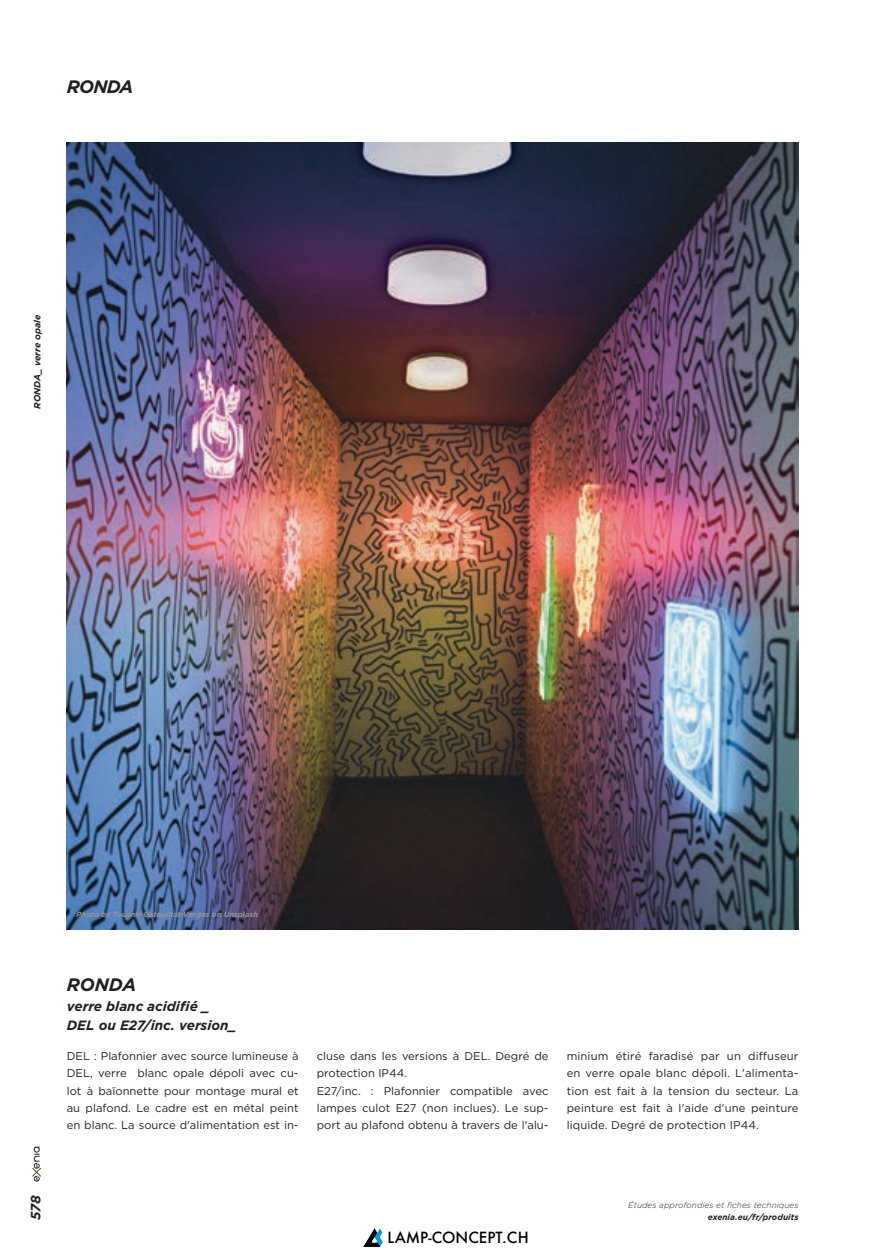
<style>
.page{position:relative;width:892px;height:1259px;background:#fff}
.page>*{position:absolute;margin:0;border:0;box-sizing:border-box;transform-origin:0 0}
.t1{font:italic 700 18px "Gotham";color:#231f20}
.t2{font:500 15px "Futura";color:#000}
.t3{font:italic 700 13.5px/19.5px "Gotham";color:#231f20}
.t4{font:11.25px/17.2px "Gotham";color:#231f20;text-align:justify}
.t5{font:italic 700 9px "Gotham";color:#231f20}
.t6{font:italic 300 8.25px "Gotham";letter-spacing:.01em;color:#231f20}
.t7{font:italic 700 8.25px "Gotham";letter-spacing:.01em;color:#231f20}
.t8{font:italic 700 7.5px "Gotham";color:#939598}
</style>
<div class="page">
<svg style="left:32px;top:1146px;width:9px;height:35px"></svg>
<img style="left:67px;top:143px;width:731px;height:786px">
<img style="left:364px;top:1228px;width:19px;height:17px">
<h1 class="t1" style="left:67px;top:76px;width:69px">RONDA</h1>
<p class="t5" style="left:32px;top:409px;width:96px;rotate:-90deg">RONDA_ verre opale</p>
<p class="t3" style="left:26px;top:1219px;width:26px;rotate:-90deg">578</p>
<p class="t8" style="left:77px;top:910px;width:183px">Photo by Touann-Gatouillat-Vergos on Unsplash</p>
<h1 class="t1" style="left:67px;top:974px;width:72px">RONDA</h1>
<p class="t3" style="left:67px;top:995px;width:171px">verre blanc acidifié _<br>DEL ou E27/inc. version_</p>
<p class="t4" style="left:67px;top:1046px;width:233px">DEL : Plafonnier avec source lumineuse à DEL, verre blanc opale dépoli avec cu&shy;lot à baïonnette pour montage mural et au plafond. Le cadre est en métal peint en blanc. La source d'alimentation est in-</p>
<p class="t4" style="left:317px;top:1046px;width:233px;text-align:left">cluse dans les versions à DEL. Degré de protection IP44.<br>E27/inc. : Plafonnier compatible avec lampes culot E27 (non inclues). Le sup&shy;port au plafond obtenu à travers de l'alu-</p>
<p class="t4" style="left:566px;top:1046px;width:233px">minium étiré faradisé par un di-useur en verre opale blanc dépoli. L'alimenta&shy;tion est fait à la tension du secteur. La peinture est fait à l'aide d'une peinture liquide. Degré de protection IP44.</p>
<h2 class="t2" style="left:387px;top:1226px;width:143px">LAMP-CONCEPT.CH</h2>
<p class="t6" style="left:628px;top:1199px;width:172px">Études approfondies et fiches techniques</p>
<p class="t7" style="left:708px;top:1211px;width:92px">exenia.eu/fr/produits</p>
</div>
